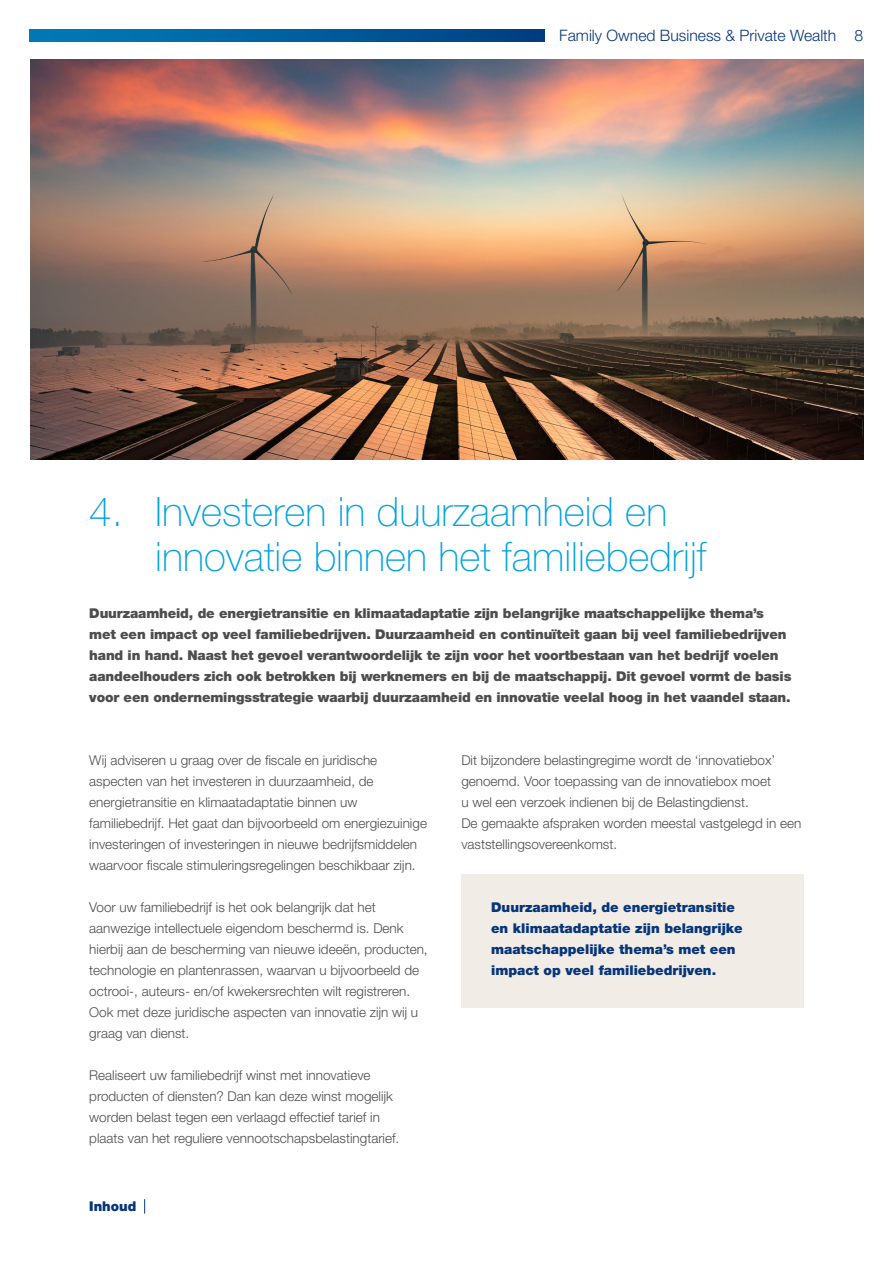
<style>
.page{position:relative;width:893px;height:1263px;background:#fff}
.page>*{position:absolute;margin:0;border:0;box-sizing:border-box;transform-origin:0 0}
.t1{font:100 40.5px/45px "Helvetica Neue LT Pro";color:#00a2e0}
.t2{font:300 15.75px "Helvetica Neue LT Pro";color:#06357a}
.t3{font:300 13.5px/21px "Helvetica Neue LT Pro";color:#4d4d4f}
.t4{font:900 13.5px/21px "Helvetica Neue LT Pro";letter-spacing:-.01em;color:#4d4d4f}
.t5{font:900 13.5px/21px "Helvetica Neue LT Pro";color:#06357a}
</style>
<div class="page">
<svg style="left:30px;top:30px;width:514px;height:11px;background:#005e9d"></svg>
<img style="left:31px;top:60px;width:833px;height:399px">
<div style="left:461px;top:874px;width:343px;height:134px;background:#f2ece7"></div>
<svg style="left:144px;top:1199px;width:1px;height:14px"></svg>
<p class="t2" style="left:559px;top:26px;width:305px">Family Owned Business &amp; Private Wealth 8</p>
<h1 class="t1" style="left:155px;top:489px;width:553px;text-indent:-66px">4. Investeren in duurzaamheid en innovatie binnen het familiebedrijf</h1>
<p class="t4" style="left:89px;top:602px;width:704px">Duurzaamheid, de energietransitie en klimaatadaptatie zijn belangrijke maatschappelijke thema’s met een impact op veel familiebedrijven. Duurzaamheid en continuïteit gaan bij veel familiebedrijven hand in hand. Naast het gevoel verantwoordelijk te zijn voor het voortbestaan van het bedrijf voelen aandeelhouders zich ook betrokken bij werknemers en bij de maatschappij. Dit gevoel vormt de basis voor een ondernemingsstrategie waarbij duurzaamheid en innovatie veelal hoog in het vaandel staan.</p>
<p class="t3" style="left:89px;top:749px;width:339px">Wij adviseren u graag over de fiscale en juridische aspecten van het investeren in duurzaamheid, de energietransitie en klimaatadaptatie binnen uw familiebedrijf. Het gaat dan bijvoorbeeld om energiezuinige investeringen of investeringen in nieuwe bedrijfsmiddelen waarvoor fiscale stimuleringsregelingen beschikbaar zijn.</p>
<p class="t3" style="left:89px;top:896px;width:340px">Voor uw familiebedrijf is het ook belangrijk dat het aanwezige intellectuele eigendom beschermd is. Denk hierbij aan de bescherming van nieuwe ideeën, producten, technologie en plantenrassen, waarvan u bijvoorbeeld de octrooi-, auteurs- en/of kwekersrechten wilt registreren.<br>Ook met deze juridische aspecten van innovatie zijn wij u graag van dienst.</p>
<p class="t3" style="left:89px;top:1064px;width:312px">Realiseert uw familiebedrijf winst met innovatieve producten of diensten? Dan kan deze winst mogelijk worden belast tegen een verlaagd effectief tarief in plaats van het reguliere vennootschapsbelastingtarief.</p>
<p class="t5" style="left:89px;top:1195px;width:49px">Inhoud</p>
<p class="t3" style="left:461px;top:749px;width:341px">Dit bijzondere belastingregime wordt de ‘innovatiebox’ genoemd. Voor toepassing van de innovatiebox moet<br>u wel een verzoek indienen bij de Belastingdienst.<br>De gemaakte afspraken worden meestal vastgelegd in een vaststellingsovereenkomst.</p>
<p class="t5" style="left:491px;top:896px;width:253px">Duurzaamheid, de energietransitie en klimaatadaptatie zijn belangrijke maatschappelijke thema’s met een impact op veel familiebedrijven.</p>
</div>
